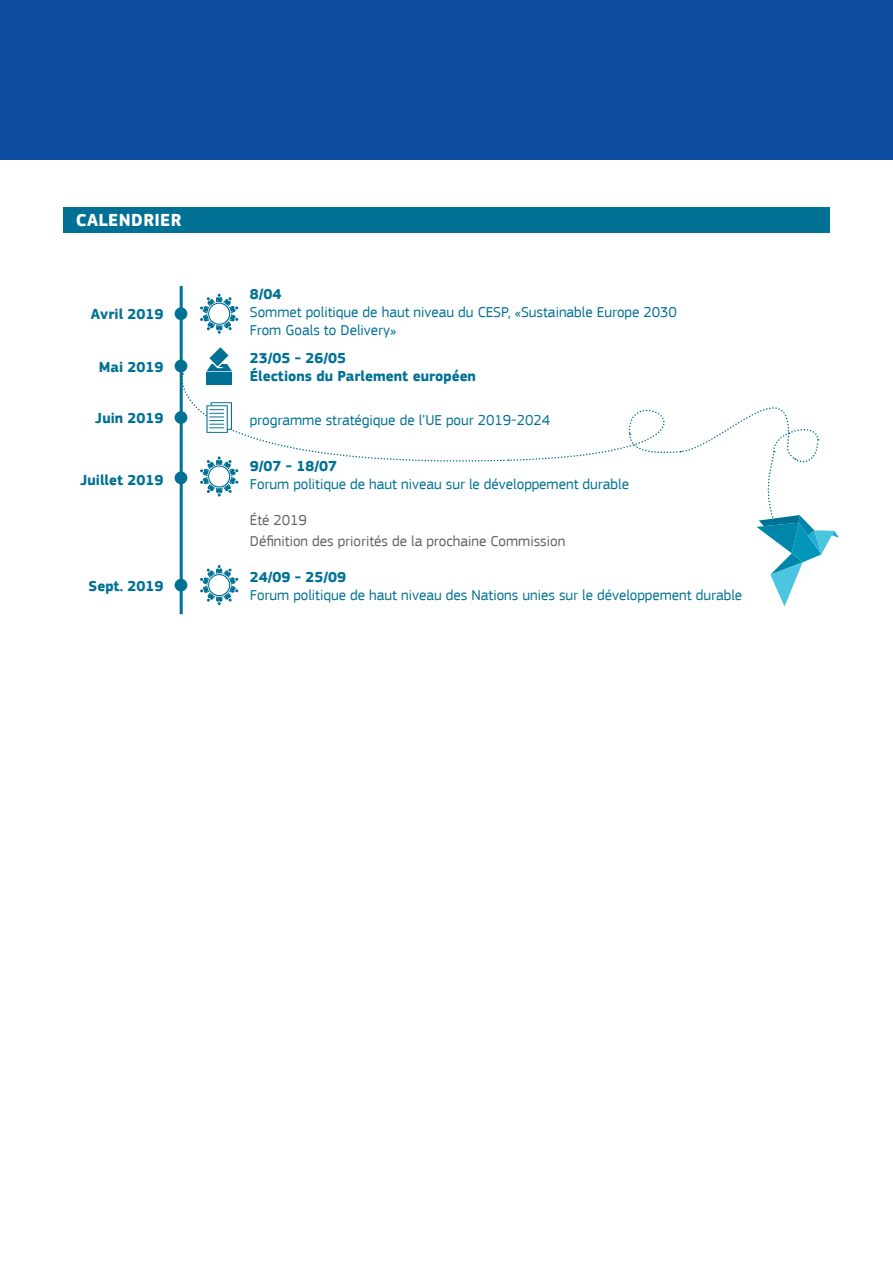
<style>
.page{position:relative;width:893px;height:1263px;background:#fff}
.page>*{position:absolute;margin:0;border:0;box-sizing:border-box;transform-origin:0 0}
.t1{font:700 18px "EC Square Sans Pro";letter-spacing:.02em;color:#fff}
.t2{font:15px "EC Square Sans Pro";color:#007195}
.t3{font:700 15px "EC Square Sans Pro";color:#007195}
.t4{font:15px "EC Square Sans Pro";color:#636366}
</style>
<div class="page">
<div style="left:63px;top:207px;width:766px;height:25px;background:#007195"></div>
<hr style="left:180px;top:286px;width:3px;height:328px;background:#007195">
<div style="left:175px;top:307px;width:12px;height:13px;background:#007195;border-radius:50%"></div>
<div style="left:175px;top:360px;width:12px;height:12px;background:#007195;border-radius:50%"></div>
<div style="left:175px;top:411px;width:12px;height:13px;background:#007195;border-radius:50%"></div>
<div style="left:175px;top:471px;width:12px;height:13px;background:#007195;border-radius:50%"></div>
<div style="left:175px;top:579px;width:12px;height:12px;background:#007195;border-radius:50%"></div>
<svg style="left:200px;top:294px;width:38px;height:40px"></svg>
<svg style="left:182px;top:347px;width:657px;height:259px"></svg>
<div style="left:0;top:0;width:893px;height:160px;background:#0d4da1"></div>
<p class="t1" style="left:76px;top:209px;width:107px">CALENDRIER</p>
<p class="t3" style="left:91px;top:305px;width:74px">Avril 2019</p>
<p class="t3" style="left:99px;top:358px;width:66px">Mai 2019</p>
<p class="t3" style="left:95px;top:409px;width:70px">Juin 2019</p>
<p class="t3" style="left:81px;top:471px;width:84px">Juillet 2019</p>
<p class="t3" style="left:89px;top:577px;width:76px">Sept. 2019</p>
<p class="t3" style="left:250px;top:285px;width:33px">8/04</p>
<p class="t2" style="left:250px;top:304px;width:428px">Sommet politique de haut niveau du CESP, «Sustainable Europe 2030</p>
<p class="t2" style="left:250px;top:322px;width:148px">From Goals to Delivery»</p>
<p class="t3" style="left:250px;top:349px;width:98px">23/05 - 26/05</p>
<p class="t3" style="left:250px;top:367px;width:228px">Élections du Parlement européen</p>
<p class="t2" style="left:250px;top:411px;width:302px">programme stratégique de l’UE pour 2019-2024</p>
<p class="t3" style="left:250px;top:457px;width:89px">9/07 - 18/07</p>
<p class="t2" style="left:250px;top:475px;width:381px">Forum politique de haut niveau sur le développement durable</p>
<p class="t4" style="left:250px;top:511px;width:59px">Été 2019</p>
<p class="t4" style="left:250px;top:532px;width:317px">Définition des priorités de la prochaine Commission</p>
<p class="t3" style="left:250px;top:568px;width:98px">24/09 - 25/09</p>
<p class="t2" style="left:250px;top:586px;width:494px">Forum politique de haut niveau des Nations unies sur le développement durable</p>
</div>
